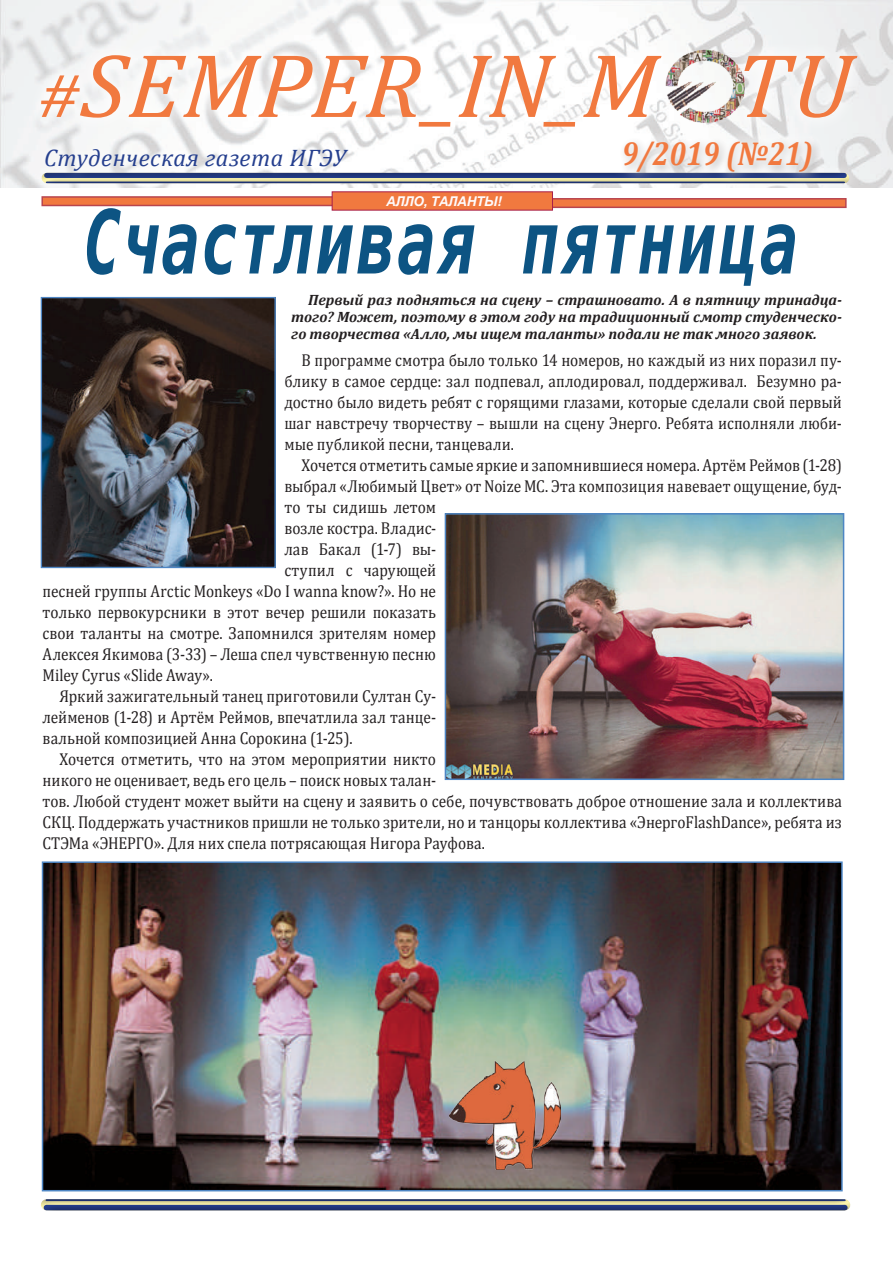
<style>
.page{position:relative;width:893px;height:1263px;background:#fff}
.page>*{position:absolute;margin:0;border:0;box-sizing:border-box;transform-origin:0 0}
.t1{font:italic 91.5px "Cambria";letter-spacing:.01em;color:#f1793f}
.t2{font:italic 700 88.05px "DejaVu Sans Mono";letter-spacing:.02em;color:#0d5483;scale:.72 1}
.t3{font:italic 700 33.3px "Cambria";color:#f1793f;scale:.88 1}
.t4{font:italic 24px "Cambria";letter-spacing:.02em;color:#253f8e}
.t5{font:17.25px/21px "Cambria";letter-spacing:.005em;color:#231f20;text-align:justify;scale:.89 1}
.t6{font:italic 700 15px/17px "Cambria";letter-spacing:-.005em;color:#231f20;text-align:justify}
.t7{font:italic 700 13.5px "Arial";letter-spacing:-.02em;color:#fefbfc}
.s1{font-size:62.25px}
.s2{font-size:82.35px}
</style>
<div class="page">
<div style="left:0;top:130px;width:891px;height:96px;background:#231f20;opacity:.5"></div>
<svg style="left:24px;top:75px;width:869px;height:123px"></svg>
<svg style="left:33px;top:137px;width:389px;height:63px"></svg>
<svg style="left:607px;top:124px;width:286px;height:87px"></svg>
<div style="left:0;top:1154px;width:893px;height:102px;background:#231f20;opacity:.5"></div>
<img style="left:664px;top:75px;width:82px;height:52px">
<svg style="left:21px;top:0;width:872px;height:75px;fill:#f5f6f6"></svg>
<div style="left:550px;top:198px;width:297px;height:10px;background:#f1793f;border:2px solid #b8454e"></div>
<div style="left:41px;top:196px;width:297px;height:10px;background:#f1793f;border:2px solid #b8454e"></div>
<div style="left:332px;top:191px;width:221px;height:20px;background:#f1793f;border:1px solid #a81f4a"></div>
<img style="left:448px;top:516px;width:393px;height:261px">
<div style="left:445px;top:513px;width:399px;height:267px;border:2px solid #4e86c4"></div>
<img style="left:45px;top:864px;width:795px;height:324px">
<div style="left:42px;top:861px;width:801px;height:330px;border:2px solid #4e86c4"></div>
<img style="left:449px;top:1061px;width:112px;height:109px">
<img style="left:43px;top:299px;width:231px;height:267px">
<div style="left:41px;top:297px;width:235px;height:271px;border:1px solid #4e86c4"></div>
<h1 class="t1" style="left:37px;top:21px;width:815px"><span class="s1">#</span>SEMPER<span class="s2">_</span>IN<span class="s2">_</span>M TU</h1>
<h3 class="t4" style="left:44px;top:141px;width:303px">Студенческая газета ИГЭУ</h3>
<h3 class="t3" style="left:622px;top:130px;width:219px">9/2019 (№21)</h3>
<p class="t7" style="left:386px;top:192px;width:117px">АЛЛО, ТАЛАНТЫ!</p>
<h2 class="t2" style="left:83px;top:181px;width:994px">Счастливая пятница</h2>
<p class="t6" style="left:291px;top:291px;width:552px;text-indent:17px">Первый раз подняться на сцену – страшновато. А в пятницу тринадца&shy;того? Может, поэтому в этом году на традиционный смотр студенческо&shy;го творчества «Алло, мы ищем таланты» подали не так много заявок.</p>
<p class="t5" style="left:284px;top:350px;width:628px;text-indent:17px">В программе смотра было только 14 номеров, но каждый из них поразил пу&shy;блику в самое сердце: зал подпевал, аплодировал, поддерживал. Безумно ра&shy;достно было видеть ребят с горящими глазами, которые сделали свой первый шаг навстречу творчеству – вышли на сцену Энерго. Ребята исполняли люби&shy;мые публикой песни, танцевали.</p>
<p class="t5" style="left:301px;top:455px;width:609px">Хочется отметить самые яркие и запомнившиеся номера. Артём Реймов (1-28)</p>
<p class="t5" style="left:284px;top:476px;width:628px">выбрал «Любимый Цвет» от Noize MC. Эта композиция навевает ощущение, буд-</p>
<p class="t5" style="left:284px;top:497px;width:172px">то ты сидишь летом</p>
<p class="t5" style="left:284px;top:518px;width:172px">возле костра. Владис-</p>
<p class="t5" style="left:284px;top:539px;width:172px">лав Бакал (1-7) вы-</p>
<p class="t5" style="left:284px;top:560px;width:172px">ступил с чарующей</p>
<p class="t5" style="left:43px;top:581px;width:444px">песней группы Arctic Monkeys «Do I wanna know?». Но не</p>
<p class="t5" style="left:43px;top:602px;width:444px">только первокурсники в этот вечер решили показать</p>
<p class="t5" style="left:43px;top:623px;width:444px">свои таланты на смотре. Запомнился зрителям номер</p>
<p class="t5" style="left:43px;top:644px;width:444px">Алексея Якимова (3-33) – Леша спел чувственную песню</p>
<p class="t5" style="left:43px;top:665px;width:193px">Miley Cyrus «Slide Away».</p>
<p class="t5" style="left:60px;top:686px;width:425px">Яркий зажигательный танец приготовили Султан Су-</p>
<p class="t5" style="left:43px;top:707px;width:444px">лейменов (1-28) и Артём Реймов, впечатлила зал танце-</p>
<p class="t5" style="left:43px;top:728px;width:350px">вальной композицией Анна Сорокина (1-25).</p>
<p class="t5" style="left:60px;top:749px;width:425px">Хочется отметить, что на этом мероприятии никто</p>
<p class="t5" style="left:43px;top:770px;width:444px">никого не оценивает, ведь его цель – поиск новых талан-</p>
<p class="t5" style="left:43px;top:791px;width:900px">тов. Любой студент может выйти на сцену и заявить о себе, почувствовать доброе отношение зала и коллектива</p>
<p class="t5" style="left:43px;top:812px;width:900px">СКЦ. Поддержать участников пришли не только зрители, но и танцоры коллектива «ЭнергоFlashDance», ребята из</p>
<p class="t5" style="left:43px;top:833px;width:499px">СТЭМа «ЭНЕРГО». Для них спела потрясающая Нигора Рауфова.</p>
</div>
